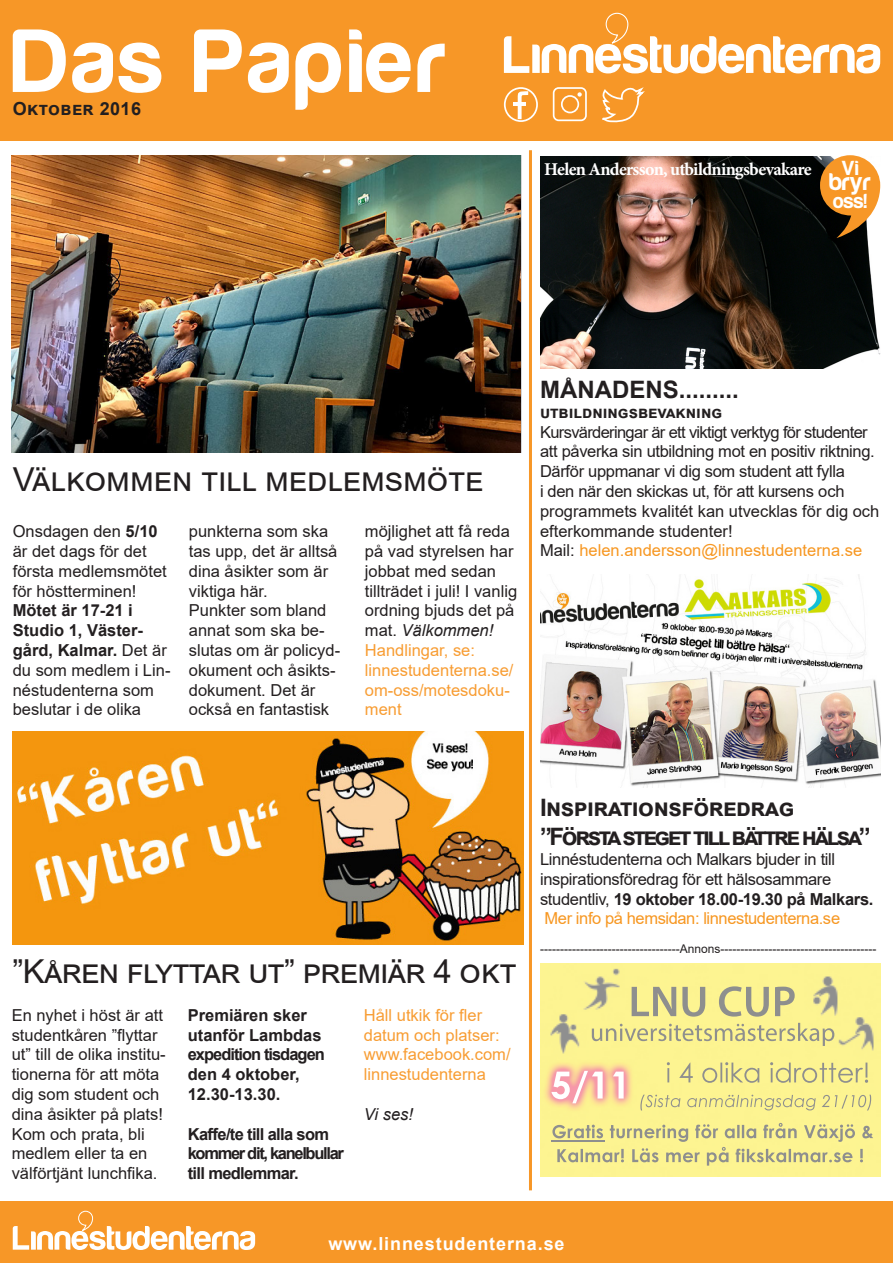
<style>
.page{position:relative;width:893px;height:1263px;background:#fff}
.page>*{position:absolute;margin:0;border:0;box-sizing:border-box;transform-origin:0 0}
.t1{font:700 93px "Harabara";letter-spacing:.05em;color:#fff}
.t2{font:33px "Arial";letter-spacing:-.02em;color:#231f20}
.t3{font:33px "Arial";color:#231f20}
.t4{font:700 24.9px "Harabara";color:#fff}
.t5{font:700 24px/28.8px "Arial";letter-spacing:-.02em;color:#231f20}
.t6{font:700 24px "Arial";color:#231f20}
.t7{font:700 21.15px "Harabara";color:#fff}
.t8{font:700 18px "Minion Pro";letter-spacing:-.04em;color:#fff}
.t9{font:700 18px "Arial";letter-spacing:.05em;color:#fff}
.t10{font:700 18px "Arial";letter-spacing:.025em;color:#231f20}
.t11{font:16.5px/19.8px "Arial";color:#231f20}
.t12{font:16.5px/19.8px "Arial";letter-spacing:-.02em;color:#231f20}
.t13{font:16.5px/19.8px "Arial";color:#f89d33}
.t14{font:700 16.5px/19.8px "Arial";color:#231f20}
.t15{font:700 16.5px/19.8px "Arial";letter-spacing:-.04em;color:#231f20}
.t16{font:italic 16.5px "Arial";color:#231f20}
.t17{font:12px "Arial";color:#231f20}
.s1{font-weight:700}
.s2{font-style:italic}
.s3{color:#f79721}
</style>
<div class="page">
<div style="left:0;top:0;width:893px;height:140px;background:#f79727"></div>
<div style="left:0;top:1201px;width:893px;height:62px;background:#f79727"></div>
<svg style="left:13px;top:1211px;width:242px;height:39px"></svg>
<svg style="left:504px;top:13px;width:376px;height:60px"></svg>
<div style="left:504px;top:87px;width:34px;height:35px;border:2px solid #fff;border-radius:50%"></div>
<svg style="left:518px;top:91px;width:10px;height:28px"></svg>
<hr style="left:513px;top:102px;width:13px;height:4px;background:#fff">
<svg style="left:553px;top:87px;width:34px;height:34px"></svg>
<svg style="left:602px;top:87px;width:43px;height:35px"></svg>
<img style="left:12px;top:155px;width:509px;height:298px">
<hr style="left:529px;top:150px;width:3px;height:1040px;background:#f79727">
<img style="left:540px;top:964px;width:340px;height:212px">
<img style="left:552px;top:1123px;width:291px;height:15px">
<img style="left:845px;top:1124px;width:28px;height:14px">
<img style="left:552px;top:1140px;width:52px;height:2px">
<img style="left:557px;top:1147px;width:306px;height:15px">
<img style="left:540px;top:575px;width:340px;height:212px">
<img style="left:540px;top:156px;width:340px;height:213px">
<img style="left:13px;top:731px;width:510px;height:213px">
<svg style="left:820px;top:155px;width:60px;height:83px"></svg>
<p class="t1" style="left:13px;top:13px;width:435px">Das Papier</p>
<p class="t10" style="left:13px;top:96px;width:130px">Oktober 2016</p>
<p class="t8" style="left:544px;top:156px;width:269px">Helen Andersson, utbildningsbevakare</p>
<p class="t7" style="left:842px;top:157px;width:18px">Vi</p>
<p class="t4" style="left:829px;top:169px;width:43px">bryr</p>
<p class="t7" style="left:833px;top:189px;width:35px">oss!</p>
<p class="t3" style="left:13px;top:457px;width:472px">Välkommen till medlemsmöte</p>
<p class="t11" style="left:13px;top:521px;width:159px">Onsdagen den <span class="s1">5/10 </span>är det dags för det första medlemsmötet för höstterminen!<br><span class="s1">Mötet är 17-21 i<br>Studio 1, Väster&shy;gård, Kalmar.</span> Det är du som medlem i Lin&shy;néstudenterna som beslutar i de olika</p>
<p class="t11" style="left:189px;top:521px;width:150px">punkterna som ska tas upp, det är alltså dina åsikter som är viktiga här.</p>
<p class="t11" style="left:189px;top:601px;width:153px">Punkter som bland annat som ska be&shy;slutas om är policyd&shy;okument och åsikts&shy;dokument. Det är också en fantastisk</p>
<p class="t11" style="left:365px;top:521px;width:154px">möjlighet att få reda på vad styrelsen har jobbat med sedan tillträdet i juli! I vanlig ordning bjuds det på mat. <span class="s2">Välkommen!</span></p>
<p class="t13" style="left:365px;top:640px;width:150px">Handlingar, se: linnestudenterna.se/ om-oss/motesdoku&shy;ment</p>
<p class="t6" style="left:540px;top:373px;width:200px">MÅNADENS.........</p>
<p class="t12" style="left:540px;top:402px;width:341px"><span class="s1">utbildningsbevakning<br></span>Kursvärderingar är ett viktigt verktyg för studenter att påverka sin utbildning mot en positiv riktning.<br>Därför uppmanar vi dig som student att fylla<br>i den när den skickas ut, för att kursens och programmets kvalitét kan utvecklas för dig och efterkommande studenter!<br>Mail: <span class="s3">helen.andersson@linnestudenterna.se</span></p>
<p class="t2" style="left:12px;top:948px;width:506px">”Kåren flyttar ut” premiär 4 okt</p>
<p class="t11" style="left:12px;top:1005px;width:156px">En nyhet i höst är att studentkåren ”flyttar ut” till de olika institu&shy;tionerna för att möta dig som student och dina åsikter på plats!<br>Kom och prata, bli medlem eller ta en välförtjänt lunchfika.</p>
<p class="t14" style="left:188px;top:1005px;width:139px">Premiären sker utanför Lambdas expedition tisdagen den 4 oktober,<br>12.30-13.30.</p>
<p class="t13" style="left:364px;top:1005px;width:148px">Håll utkik för fler datum och platser: www.facebook.com/ linnestudenterna</p>
<p class="t16" style="left:364px;top:1103px;width:51px">Vi ses!</p>
<p class="t15" style="left:188px;top:1124px;width:158px">Kaffe/te till alla som kommer dit, kanelbullar till medlemmar.</p>
<p class="t5" style="left:540px;top:794px;width:332px">Inspirationsföredrag ”Första steget till bättre hälsa”</p>
<p class="t12" style="left:540px;top:849px;width:335px">Linnéstudenterna och Malkars bjuder in till inspirationsföredrag för ett hälsosammare studentliv, <span class="s1">19 oktober 18.00-19.30 på Malkars.<br></span><span class="s3">Mer info på hemsidan: linnestudenterna.se</span></p>
<p class="t17" style="left:540px;top:940px;width:338px">-----------------------------------Annons---------------------------------------</p>
<p class="t9" style="left:328px;top:1230px;width:238px">www.linnestudenterna.se</p>
</div>
